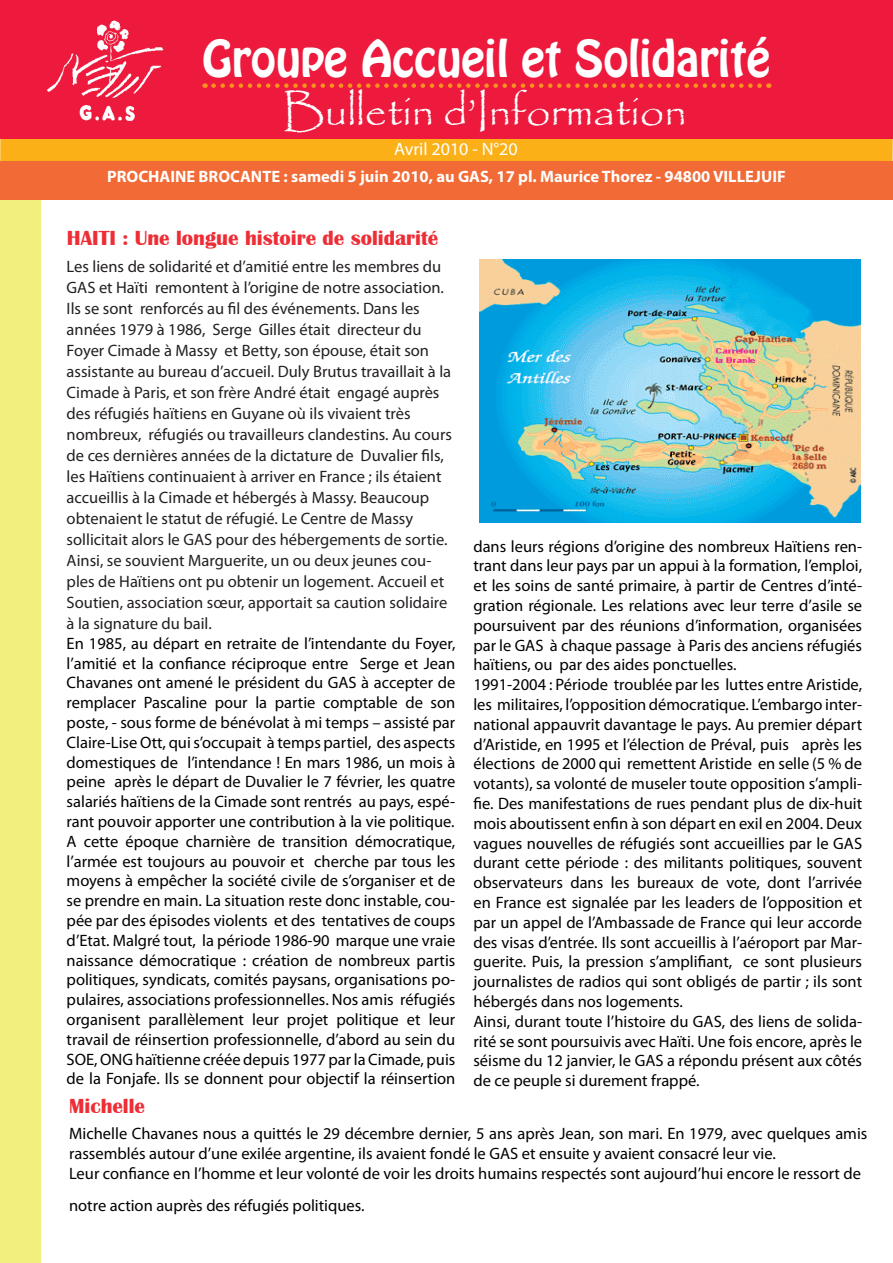
<style>
.page{position:relative;width:893px;height:1263px;background:#fff}
.page>*{position:absolute;margin:0;border:0;box-sizing:border-box;transform-origin:0 0}
.t1{font:45px "Hobo Std";color:#fff}
.t2{font:43.5px "Papyrus";color:#fff}
.t3{font:700 21px "Britannic";color:#ee2e36}
.t4{font:18px "Myriad Pro";color:#fff}
.t5{font:16.5px/19.8px "Myriad Pro";color:#000}
.t6{font:16.5px/21px "Myriad Pro";color:#231f20}
.t7{font:700 16.5px "Myriad Pro";color:#fff}
</style>
<div class="page">
<svg style="left:0;top:139px;width:893px;height:79px;fill:#fbb017"></svg>
<div style="left:0;top:0;width:893px;height:139px;background:#ed1a3d"></div>
<svg style="left:214px;top:83px;width:555px;height:5px"></svg>
<div style="left:0;top:162px;width:41px;height:1101px;background:#f2ef7f"></div>
<img style="left:47px;top:20px;width:117px;height:102px">
<div style="left:0;top:162px;width:893px;height:38px;background:#f26a35"></div>
<img style="left:479px;top:259px;width:382px;height:263px">
<h1 class="t1" style="left:202px;top:27px;width:570px">Groupe Accueil et Solidarité</h1>
<h2 class="t2" style="left:283px;top:84px;width:405px">Bulletin d’Information</h2>
<p class="t4" style="left:394px;top:138px;width:125px">Avril 2010 - N°20</p>
<p class="t7" style="left:107px;top:166px;width:680px">PROCHAINE BROCANTE : samedi 5 juin 2010, au GAS, 17 pl. Maurice Thorez - 94800 VILLEJUIF</p>
<p class="t3" style="left:67px;top:226px;width:373px">HAITI : Une longue histoire de solidarité</p>
<p class="t6" style="left:67px;top:255px;width:387px">Les liens de solidarité et d’amitié entre les membres du GAS et Haïti remontent à l’origine de notre association.<br>Ils se sont renforcés au fil des événements. Dans les années 1979 à 1986, Serge Gilles était directeur du Foyer Cimade à Massy et Betty, son épouse, était son assistante au bureau d’accueil. Duly Brutus travaillait à la Cimade à Paris, et son frère André était engagé auprès des réfugiés haïtiens en Guyane où ils vivaient très nombreux, réfugiés ou travailleurs clandestins. Au cours de ces dernières années de la dictature de Duvalier fils, les Haïtiens continuaient à arriver en France ; ils étaient accueillis à la Cimade et hébergés à Massy. Beaucoup obtenaient le statut de réfugié. Le Centre de Massy sollicitait alors le GAS pour des hébergements de sortie.<br>Ainsi, se souvient Marguerite, un ou deux jeunes cou&shy;ples de Haïtiens ont pu obtenir un logement. Accueil et Soutien, association sœur, apportait sa caution solidaire à la signature du bail.</p>
<p class="t5" style="left:67px;top:633px;width:390px;text-align:justify">En 1985, au départ en retraite de l’intendante du Foyer, l’amitié et la confiance réciproque entre Serge et Jean Chavanes ont amené le président du GAS à accepter de remplacer Pascaline pour la partie comptable de son poste, - sous forme de bénévolat à mi temps – assisté par Claire-Lise Ott, qui s’occupait à temps partiel, des aspects domestiques de l’intendance ! En mars 1986, un mois à peine après le départ de Duvalier le 7 février, les quatre salariés haïtiens de la Cimade sont rentrés au pays, espé&shy;rant pouvoir apporter une contribution à la vie politique.<br>A cette époque charnière de transition démocratique, l’armée est toujours au pouvoir et cherche par tous les moyens à empêcher la société civile de s’organiser et de se prendre en main. La situation reste donc instable, cou&shy;pée par des épisodes violents et des tentatives de coups d’Etat. Malgré tout, la période 1986-90 marque une vraie naissance démocratique : création de nombreux partis politiques, syndicats, comités paysans, organisations po&shy;pulaires, associations professionnelles. Nos amis réfugiés organisent parallèlement leur projet politique et leur travail de réinsertion professionnelle, d’abord au sein du SOE, ONG haïtienne créée depuis 1977 par la Cimade, puis de la Fonjafe. Ils se donnent pour objectif la réinsertion</p>
<p class="t3" style="left:69px;top:1095px;width:77px">Michelle</p>
<p class="t5" style="left:473px;top:536px;width:390px">dans leurs régions d’origine des nombreux Haïtiens ren&shy;trant dans leur pays par un appui à la formation, l’emploi, et les soins de santé primaire, à partir de Centres d’inté&shy;gration régionale. Les relations avec leur terre d’asile se poursuivent par des réunions d’information, organisées par le GAS à chaque passage à Paris des anciens réfugiés haïtiens, ou par des aides ponctuelles.<br>1991-2004 : Période troublée par les luttes entre Aristide, les militaires, l’opposition démocratique. L’embargo inter&shy;national appauvrit davantage le pays. Au premier départ d’Aristide, en 1995 et l’élection de Préval, puis après les élections de 2000 qui remettent Aristide en selle (5 % de votants), sa volonté de museler toute opposition s’ampli&shy;fie. Des manifestations de rues pendant plus de dix-huit mois aboutissent enfin à son départ en exil en 2004. Deux vagues nouvelles de réfugiés sont accueillies par le GAS durant cette période : des militants politiques, souvent observateurs dans les bureaux de vote, dont l’arrivée en France est signalée par les leaders de l’opposition et par un appel de l’Ambassade de France qui leur accorde des visas d’entrée. Ils sont accueillis à l’aéroport par Mar&shy;guerite. Puis, la pression s’amplifiant, ce sont plusieurs journalistes de radios qui sont obligés de partir ; ils sont hébergés dans nos logements.<br>Ainsi, durant toute l’histoire du GAS, des liens de solida&shy;rité se sont poursuivis avec Haïti. Une fois encore, après le séisme du 12 janvier, le GAS a répondu présent aux côtés de ce peuple si durement frappé.</p>
<p class="t5" style="left:69px;top:1123px;width:800px">Michelle Chavanes nous a quittés le 29 décembre dernier, 5 ans après Jean, son mari. En 1979, avec quelques amis rassemblés autour d’une exilée argentine, ils avaient fondé le GAS et ensuite y avaient consacré leur vie.<br>Leur confiance en l’homme et leur volonté de voir les droits humains respectés sont aujourd’hui encore le ressort de</p>
<p class="t5" style="left:69px;top:1195px;width:297px">notre action auprès des réfugiés politiques.</p>
</div>
